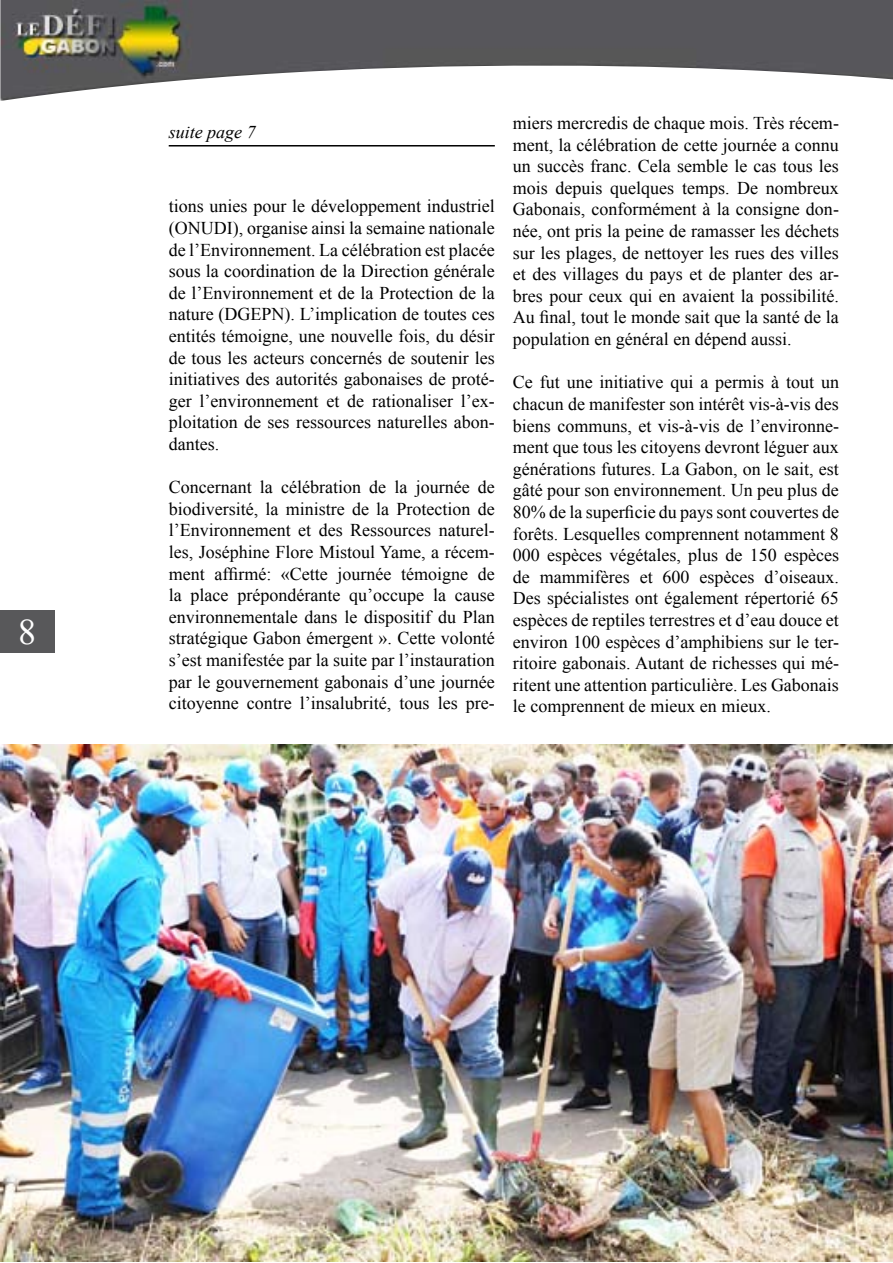
<style>
.page{position:relative;width:893px;height:1263px;background:#fff}
.page>*{position:absolute;margin:0;border:0;box-sizing:border-box;transform-origin:0 0}
.t1{font:36px "Times New Roman";color:#fff}
.t2{font:18px/21.6px "Times New Roman";color:#000;text-align:justify}
.t3{font:italic 18px "Times New Roman";color:#000}
</style>
<div class="page">
<div style="left:0;top:610px;width:54px;height:43px;background:#58585a"></div>
<img style="left:0;top:0;width:893px;height:101px">
<hr style="left:169px;top:145px;width:326px;height:1px;background:#000">
<img style="left:0;top:744px;width:893px;height:517px">
<h1 class="t1" style="left:18px;top:606px;width:19px">8</h1>
<p class="t3" style="left:169px;top:120px;width:88px">suite page 7</p>
<p class="t2" style="left:169px;top:195px;width:328px">tions unies pour le développement industriel (ONUDI), organise ainsi la semaine nationale de l’Environnement. La célébration est placée sous la coordination de la Direction générale de l’Environnement et de la Protection de la nature (DGEPN). L’implication de toutes ces entités témoigne, une nouvelle fois, du désir de tous les acteurs concernés de soutenir les initiatives des autorités gabonaises de proté&shy;ger l’environnement et de rationaliser l’ex&shy;ploitation de ses ressources naturelles abon&shy;dantes.</p>
<p class="t2" style="left:169px;top:476px;width:328px">Concernant la célébration de la journée de biodiversité, la ministre de la Protection de l’Environnement et des Ressources naturel&shy;les, Joséphine Flore Mistoul Yame, a récem&shy;ment affirmé: «Cette journée témoigne de la place prépondérante qu’occupe la cause environnementale dans le dispositif du Plan stratégique Gabon émergent ». Cette volonté s’est manifestée par la suite par l’instauration par le gouvernement gabonais d’une journée citoyenne contre l’insalubrité, tous les pre-</p>
<p class="t2" style="left:513px;top:112px;width:328px">miers mercredis de chaque mois. Très récem&shy;ment, la célébration de cette journée a connu un succès franc. Cela semble le cas tous les mois depuis quelques temps. De nombreux Gabonais, conformément à la consigne don&shy;née, ont pris la peine de ramasser les déchets sur les plages, de nettoyer les rues des villes et des villages du pays et de planter des ar&shy;bres pour ceux qui en avaient la possibilité.<br>Au final, tout le monde sait que la santé de la population en général en dépend aussi.</p>
<p class="t2" style="left:513px;top:371px;width:328px">Ce fut une initiative qui a permis à tout un chacun de manifester son intérêt vis-à-vis des biens communs, et vis-à-vis de l’environne&shy;ment que tous les citoyens devront léguer aux générations futures. La Gabon, on le sait, est gâté pour son environnement. Un peu plus de 80% de la superficie du pays sont couvertes de forêts. Lesquelles comprennent notamment 8<br>000 espèces végétales, plus de 150 espèces de mammifères et 600 espèces d’oiseaux.<br>Des spécialistes ont également répertorié 65 espèces de reptiles terrestres et d’eau douce et environ 100 espèces d’amphibiens sur le ter&shy;ritoire gabonais. Autant de richesses qui mé&shy;ritent une attention particulière. Les Gabonais le comprennent de mieux en mieux.</p>
</div>
